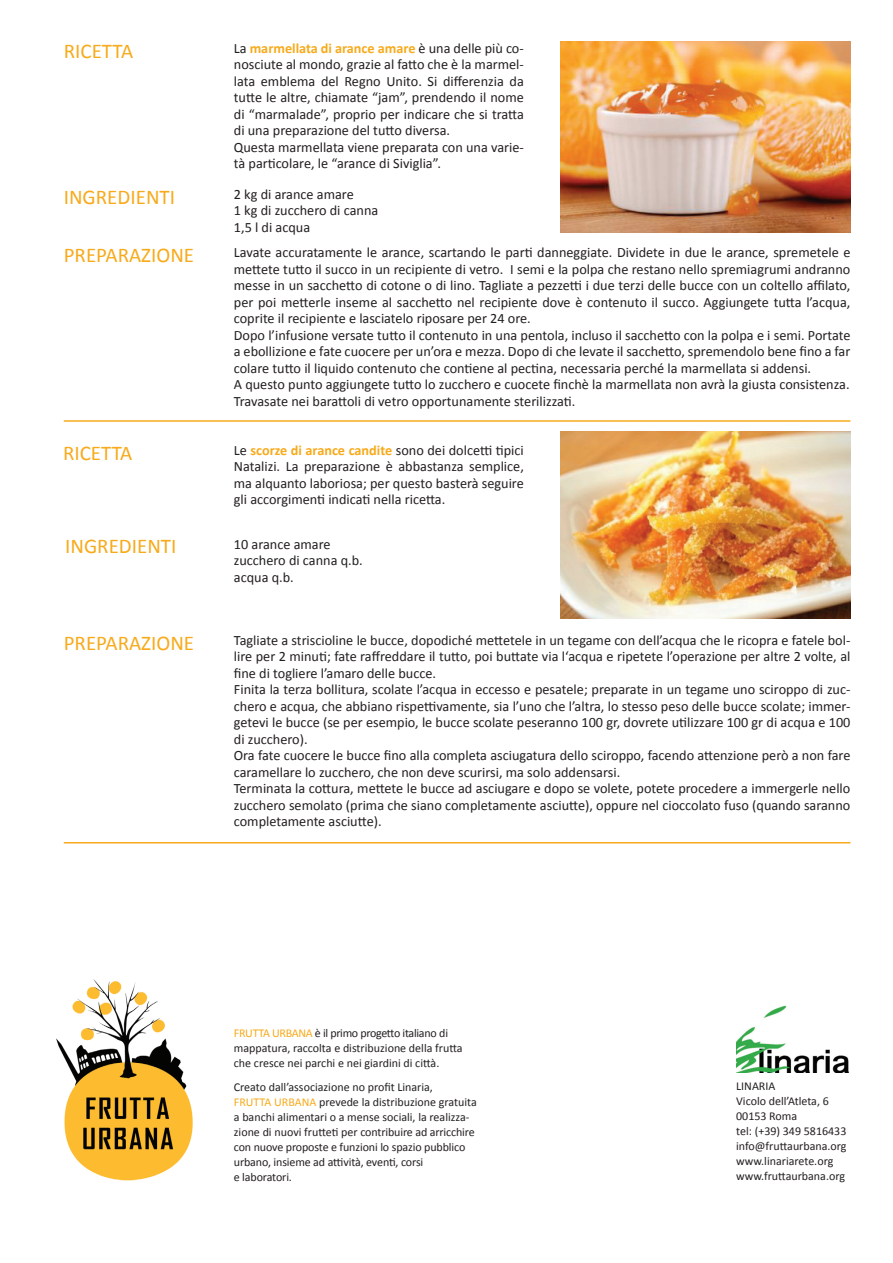
<style>
.page{position:relative;width:893px;height:1263px;background:#fff}
.page>*{position:absolute;margin:0;border:0;box-sizing:border-box;transform-origin:0 0}
.t1{font:21px "Calibri";color:#f7aa1b}
.t2{font:14.25px/16.5px "Calibri";color:#231f20}
.t3{font:12px/15px "Calibri";color:#231f20}
.s1{font-weight:700;color:#f7aa1b}
.s2{color:#f7aa1b}
</style>
<div class="page">
<img style="left:56px;top:979px;width:137px;height:202px">
<img style="left:736px;top:1005px;width:114px;height:68px">
<hr style="left:64px;top:420px;width:786px;height:2px;background:#f7aa1b">
<hr style="left:64px;top:842px;width:786px;height:1px;background:#f7aa1b">
<img style="left:560px;top:42px;width:290px;height:191px">
<img style="left:560px;top:431px;width:290px;height:187px">
<h1 class="t1" style="left:64px;top:38px;width:71px">RICETTA</h1>
<h1 class="t1" style="left:64px;top:184px;width:113px">INGREDIENTI</h1>
<h1 class="t1" style="left:64px;top:242px;width:132px">PREPARAZIONE</h1>
<h1 class="t1" style="left:63px;top:440px;width:71px">RICETTA</h1>
<h1 class="t1" style="left:65px;top:533px;width:113px">INGREDIENTI</h1>
<h1 class="t1" style="left:64px;top:630px;width:132px">PREPARAZIONE</h1>
<p class="t2" style="left:234px;top:39px;width:292px">La <span class="s1">marmellata di arance amare</span> è una delle più co&shy;nosciute al mondo, grazie al fatto che è la marmel&shy;lata emblema del Regno Unito. Si differenzia da tutte le altre, chiamate “jam”, prendendo il nome di “marmalade”, proprio per indicare che si tratta di una preparazione del tutto diversa.<br>Questa marmellata viene preparata con una varie&shy;tà particolare, le “arance di Siviglia”.</p>
<p class="t2" style="left:234px;top:185px;width:146px">2 kg di arance amare<br>1 kg di zucchero di canna<br>1,5 l di acqua</p>
<p class="t2" style="left:234px;top:244px;width:618px">Lavate accuratamente le arance, scartando le parti danneggiate. Dividete in due le arance, spremetele e mettete tutto il succo in un recipiente di vetro. I semi e la polpa che restano nello spremiagrumi andranno messe in un sacchetto di cotone o di lino. Tagliate a pezzetti i due terzi delle bucce con un coltello affilato, per poi metterle inseme al sacchetto nel recipiente dove è contenuto il succo. Aggiungete tutta l’acqua, coprite il recipiente e lasciatelo riposare per 24 ore.<br>Dopo l’infusione versate tutto il contenuto in una pentola, incluso il sacchetto con la polpa e i semi. Portate a ebollizione e fate cuocere per un’ora e mezza. Dopo di che levate il sacchetto, spremendolo bene fino a far colare tutto il liquido contenuto che contiene al pectina, necessaria perché la marmellata si addensi.<br>A questo punto aggiungete tutto lo zucchero e cuocete finchè la marmellata non avrà la giusta consistenza.<br>Travasate nei barattoli di vetro opportunamente sterilizzati.</p>
<p class="t2" style="left:234px;top:441px;width:292px;text-align:justify">Le <span class="s1">scorze di arance candite</span> sono dei dolcetti tipici Natalizi. La preparazione è abbastanza semplice, ma alquanto laboriosa; per questo basterà seguire gli accorgimenti indicati nella ricetta.</p>
<p class="t2" style="left:234px;top:535px;width:131px">10 arance amare zucchero di canna q.b. acqua q.b.</p>
<p class="t2" style="left:234px;top:631px;width:618px">Tagliate a striscioline le bucce, dopodiché mettetele in un tegame con dell’acqua che le ricopra e fatele bol&shy;lire per 2 minuti; fate raffreddare il tutto, poi buttate via l‘acqua e ripetete l’operazione per altre 2 volte, al fine di togliere l’amaro delle bucce.<br>Finita la terza bollitura, scolate l’acqua in eccesso e pesatele; preparate in un tegame uno sciroppo di zuc&shy;chero e acqua, che abbiano rispettivamente, sia l’uno che l’altra, lo stesso peso delle bucce scolate; immer&shy;getevi le bucce (se per esempio, le bucce scolate peseranno 100 gr, dovrete utilizzare 100 gr di acqua e 100 di zucchero).<br>Ora fate cuocere le bucce fino alla completa asciugatura dello sciroppo, facendo attenzione però a non fare caramellare lo zucchero, che non deve scurirsi, ma solo addensarsi.<br>Terminata la cottura, mettete le bucce ad asciugare e dopo se volete, potete procedere a immergerle nello zucchero semolato (prima che siano completamente asciutte), oppure nel cioccolato fuso (quando saranno completamente asciutte).</p>
<p class="t3" style="left:234px;top:1024px;width:230px"><span class="s2">FRUTTA URBANA</span> è il primo progetto italiano di mappatura, raccolta e distribuzione della frutta che cresce nei parchi e nei giardini di città.</p>
<p class="t3" style="left:234px;top:1078px;width:244px">Creato dall’associazione no profit Linaria,<br><span class="s2">FRUTTA URBANA</span> prevede la distribuzione gratuita a banchi alimentari o a mense sociali, la realizza&shy;zione di nuovi frutteti per contribuire ad arricchire con nuove proposte e funzioni lo spazio pubblico urbano, insieme ad attività, eventi, corsi<br>e laboratori.</p>
<p class="t3" style="left:736px;top:1078px;width:112px">LINARIA<br>Vicolo dell’Atleta, 6<br>00153 Roma<br>tel: (+39) 349 5816433 info@fruttaurbana.org www.linariarete.org www.fruttaurbana.org</p>
</div>
